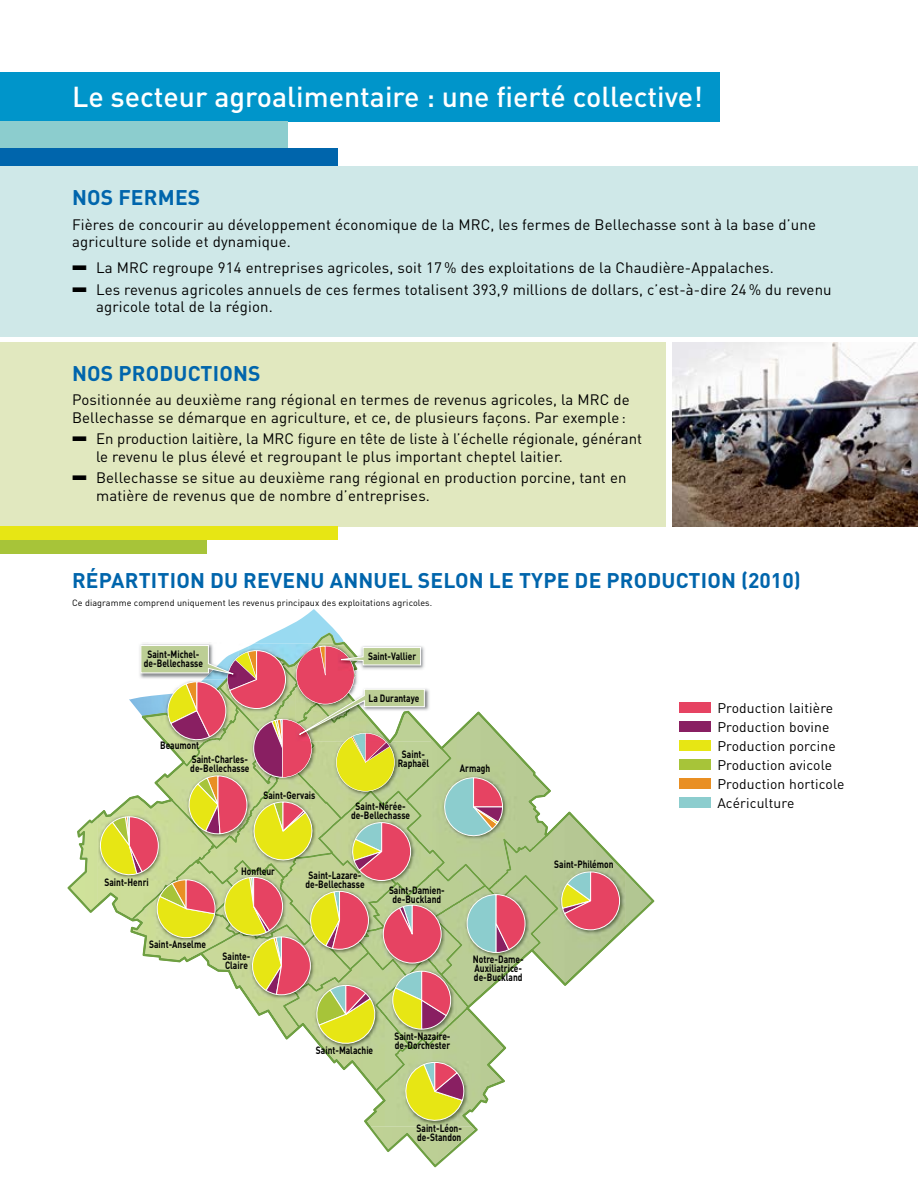
<style>
.page{position:relative;width:918px;height:1188px;background:#fff}
.page>*{position:absolute;margin:0;border:0;box-sizing:border-box;transform-origin:0 0}
.t1{font:500 28.5px "DINOT";color:#fff}
.t2{font:700 21px "DINOT";letter-spacing:.01em;color:#0065ac}
.t3{font:15px/17.2px "DINOT";letter-spacing:.01em;color:#000}
.t4{font:13.8px/19px "DINOT";letter-spacing:.01em;color:#000}
.t5{font:700 10.5px/9px "DINOT";color:#000;scale:.8 1}
.t6{font:9px "DINOT";letter-spacing:.01em;color:#000}
</style>
<div class="page">
<div style="left:0;top:72px;width:720px;height:50px;background:#0095ca"></div>
<div style="left:0;top:166px;width:918px;height:172px;background:#cfe8e8"></div>
<div style="left:0;top:342px;width:666px;height:184px;background:#e1e8bf"></div>
<img style="left:672px;top:342px;width:246px;height:184px">
<div style="left:0;top:122px;width:288px;height:26px;background:#8ccdce"></div>
<div style="left:0;top:526px;width:338px;height:14px;background:#e7e614"></div>
<div style="left:0;top:540px;width:207px;height:14px;background:#a7c439"></div>
<div style="left:0;top:148px;width:338px;height:18px;background:#0065ac"></div>
<svg style="left:68px;top:815px;width:586px;height:352px"></svg>
<img style="left:465px;top:929px;width:161px;height:198px">
<img style="left:469px;top:1065px;width:63px;height:47px">
<img style="left:383px;top:986px;width:154px;height:79px">
<svg style="left:483px;top:1092px;width:3px;height:9px"></svg>
<img style="left:526px;top:871px;width:30px;height:115px">
<img style="left:98px;top:1048px;width:285px;height:79px">
<img style="left:526px;top:787px;width:100px;height:84px">
<img style="left:526px;top:762px;width:22px;height:56px">
<svg style="left:560px;top:871px;width:60px;height:59px;background:#cf897b"></svg>
<svg style="left:402px;top:1062px;width:64px;height:62px;background:#c9b95e"></svg>
<svg style="left:98px;top:609px;width:428px;height:439px"></svg>
<div style="left:680px;top:702px;width:31px;height:11px;background:#e64362"></div>
<div style="left:680px;top:721px;width:31px;height:11px;background:#891f62"></div>
<div style="left:680px;top:740px;width:31px;height:11px;background:#e7e614"></div>
<div style="left:680px;top:759px;width:31px;height:11px;background:#a7c439"></div>
<div style="left:680px;top:778px;width:31px;height:11px;background:#e98f23"></div>
<div style="left:680px;top:797px;width:31px;height:11px;background:#8ccdce"></div>
<h2 class="t1" style="left:72px;top:78px;width:632px">Le secteur agroalimentaire : une fierté collective!</h2>
<h3 class="t2" style="left:72px;top:183px;width:130px">NOS FERMES</h3>
<p class="t3" style="left:72px;top:215px;width:746px">Fières de concourir au développement économique de la MRC, les fermes de Bellechasse sont à la base d’une agriculture solide et dynamique.</p>
<p class="t3" style="left:72px;top:259px;width:703px">■ La MRC regroupe 914 entreprises agricoles, soit 17 % des exploitations de la Chaudière-Appalaches.</p>
<p class="t3" style="left:96px;top:280px;width:737px;text-indent:-24px">■ Les revenus agricoles annuels de ces fermes totalisent 393,9 millions de dollars, c’est-à-dire 24 % du revenu agricole total de la région.</p>
<h3 class="t2" style="left:72px;top:359px;width:190px">NOS PRODUCTIONS</h3>
<p class="t3" style="left:72px;top:391px;width:559px">Positionnée au deuxième rang régional en termes de revenus agricoles, la MRC de<br>Bellechasse se démarque en agriculture, et ce, de plusieurs façons. Par exemple :</p>
<p class="t3" style="left:96px;top:430px;width:548px;text-indent:-24px">■ En production laitière, la MRC figure en tête de liste à l’échelle régionale, générant le revenu le plus élevé et regroupant le plus important cheptel laitier.</p>
<p class="t3" style="left:96px;top:469px;width:532px;text-indent:-24px">■ Bellechasse se situe au deuxième rang régional en production porcine, tant en matière de revenus que de nombre d’entreprises.</p>
<h2 class="t2" style="left:72px;top:566px;width:730px">RÉPARTITION DU REVENU ANNUEL SELON LE TYPE DE PRODUCTION (2010)</h2>
<p class="t6" style="left:72px;top:596px;width:362px">Ce diagramme comprend uniquement les revenus principaux des exploitations agricoles.</p>
<p class="t5" style="left:144px;top:650px;width:75px;text-align:center">Saint-Michel&shy;de-Bellechasse</p>
<p class="t5" style="left:160px;top:740px;width:50px">Beaumont</p>
<p class="t5" style="left:190px;top:754px;width:75px">Saint-Charles&shy;de-Bellechasse</p>
<p class="t5" style="left:263px;top:790px;width:67px">Saint-Gervais</p>
<p class="t5" style="left:368px;top:652px;width:62px">Saint-Vallier</p>
<p class="t5" style="left:369px;top:694px;width:65px">La Durantaye</p>
<p class="t5" style="left:398px;top:749px;width:41px;text-align:center">Saint-<br>Raphaël</p>
<p class="t5" style="left:351px;top:802px;width:75px;text-align:center">Saint-Nérée&shy;de-Bellechasse</p>
<p class="t5" style="left:460px;top:763px;width:40px">Armagh</p>
<p class="t5" style="left:104px;top:877px;width:57px">Saint-Henri</p>
<p class="t5" style="left:241px;top:866px;width:44px">Honfleur</p>
<p class="t5" style="left:149px;top:940px;width:72px">Saint-Anselme</p>
<p class="t5" style="left:223px;top:951px;width:36px">Sainte-<br>Claire</p>
<p class="t5" style="left:305px;top:871px;width:75px;text-align:center">Saint-Lazare&shy;de-Bellechasse</p>
<p class="t5" style="left:389px;top:885px;width:71px;text-align:center">Saint-Damien&shy;de-Buckland</p>
<p class="t5" style="left:473px;top:955px;width:65px">Notre-Dame-<br>Auxiliatrice&shy;de-Buckland</p>
<p class="t5" style="left:316px;top:1046px;width:73px">Saint-Malachie</p>
<p class="t5" style="left:394px;top:1031px;width:72px">Saint-Nazaire&shy;de-Dorchester</p>
<p class="t5" style="left:417px;top:1123px;width:58px">Saint-Léon&shy;de-Standon</p>
<p class="t5" style="left:554px;top:859px;width:76px">Saint-Philémon</p>
<p class="t4" style="left:717px;top:698px;width:129px">Production laitière<br>Production bovine<br>Production porcine<br>Production avicole<br>Production horticole<br>Acériculture</p>
</div>
